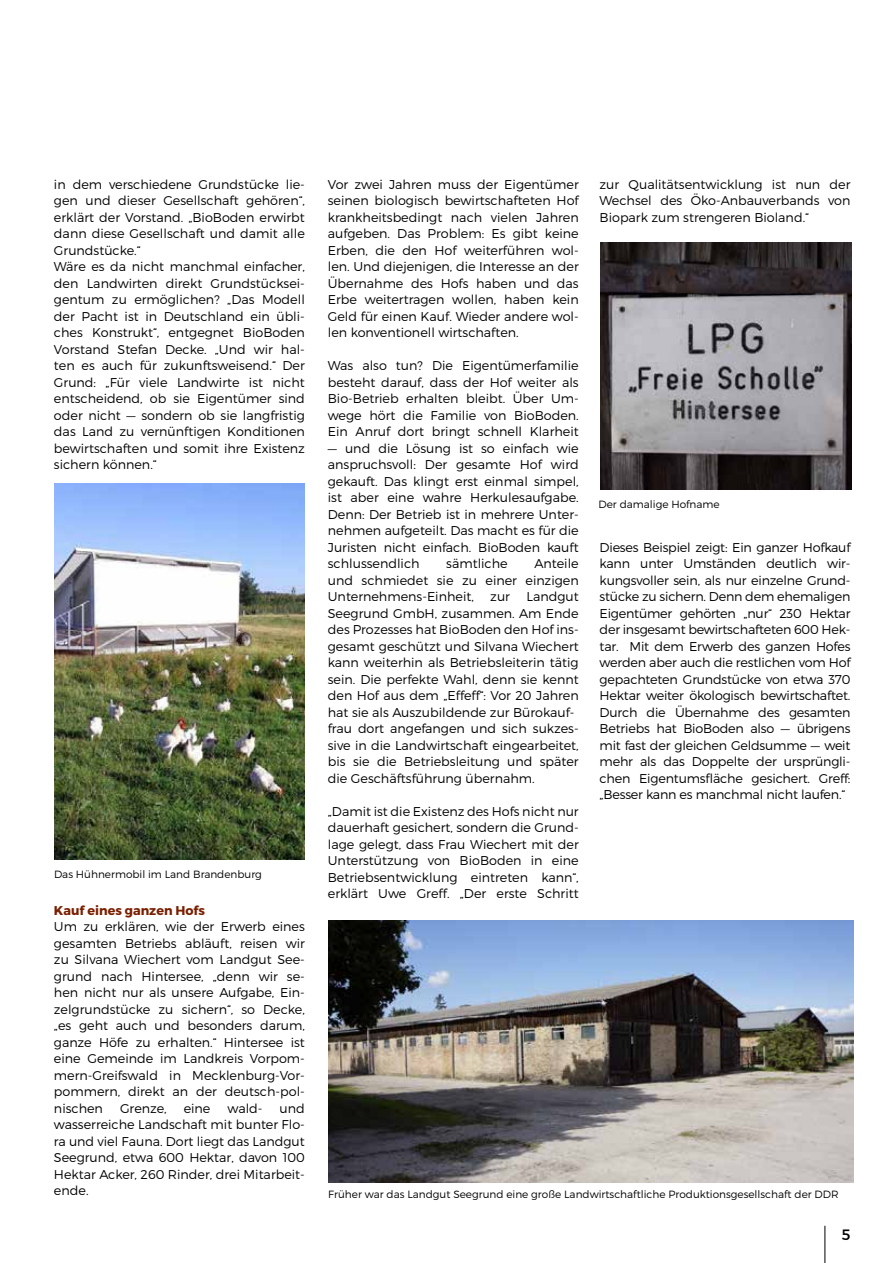
<style>
.page{position:relative;width:893px;height:1263px;background:#fff}
.page>*{position:absolute;margin:0;border:0;box-sizing:border-box;transform-origin:0 0}
.t1{font:15px "Montserrat";color:#000}
.t2{font:300 12.75px/16.5px "Montserrat";color:#000;text-align:justify}
.t3{font:700 12.75px "Montserrat";color:#791f00}
.t4{font:300 10.5px "Montserrat";color:#000}
</style>
<div class="page">
<hr style="left:824px;top:1226px;width:1px;height:37px;background:#000">
<img style="left:54px;top:484px;width:251px;height:375px">
<img style="left:601px;top:242px;width:250px;height:247px">
<img style="left:328px;top:921px;width:525px;height:261px">
<p class="t2" style="left:54px;top:176px;width:252px;text-align:left">in dem verschiedene Grundstücke lie&shy;gen und dieser Gesellschaft gehören“, erklärt der Vorstand. „BioBoden erwirbt dann diese Gesellschaft und damit alle Grundstücke.“<br>Wäre es da nicht manchmal einfacher, den Landwirten direkt Grundstücksei&shy;gentum zu ermöglichen? „Das Modell der Pacht ist in Deutschland ein übli&shy;ches Konstrukt“, entgegnet BioBoden Vorstand Stefan Decke. „Und wir hal&shy;ten es auch für zukunftsweisend.“ Der Grund: „Für viele Landwirte ist nicht entscheidend, ob sie Eigentümer sind oder nicht — sondern ob sie langfristig das Land zu vernünftigen Konditionen bewirtschaften und somit ihre Existenz sichern können.“</p>
<p class="t4" style="left:54px;top:867px;width:209px">Das Hühnermobil im Land Brandenburg</p>
<p class="t3" style="left:54px;top:902px;width:153px">Kauf eines ganzen Hofs</p>
<p class="t2" style="left:54px;top:918px;width:252px">Um zu erklären, wie der Erwerb eines gesamten Betriebs abläuft, reisen wir zu Silvana Wiechert vom Landgut See&shy;grund nach Hintersee, „denn wir se&shy;hen nicht nur als unsere Aufgabe, Ein&shy;zelgrundstücke zu sichern“, so Decke, „es geht auch und besonders darum, ganze Höfe zu erhalten.“ Hintersee ist eine Gemeinde im Landkreis Vorpom&shy;mern-Greifswald in Mecklenburg-Vor&shy;pommern, direkt an der deutsch-pol&shy;nischen</p>
<p class="t2" style="left:54px;top:1100px;width:252px;text-indent:226px">und wasserreiche Landschaft mit bunter Flo&shy;ra und viel Fauna. Dort liegt das Landgut Seegrund, etwa 600 Hektar, davon 100<br>Hektar Acker, 260 Rinder, drei Mitarbeit&shy;ende.</p>
<p class="t2" style="left:120px;top:1100px;width:48px">Grenze,</p>
<p class="t2" style="left:184px;top:1100px;width:28px">eine</p>
<p class="t2" style="left:228px;top:1100px;width:37px">wald-</p>
<p class="t2" style="left:328px;top:176px;width:252px">Vor zwei Jahren muss der Eigentümer seinen biologisch bewirtschafteten Hof krankheitsbedingt nach vielen Jahren aufgeben. Das Problem: Es gibt keine Erben, die den Hof weiterführen wol&shy;len. Und diejenigen, die Interesse an der Übernahme des Hofs haben und das Erbe weitertragen wollen, haben kein Geld für einen Kauf. Wieder andere wol&shy;len konventionell wirtschaften.</p>
<p class="t2" style="left:328px;top:357px;width:252px">Was also tun? Die Eigentümerfamilie besteht darauf, dass der Hof weiter als Bio-Betrieb erhalten bleibt. Über Um&shy;wege hört die Familie von BioBoden.<br>Ein Anruf dort bringt schnell Klarheit</p>
<p class="t2" style="left:328px;top:440px;width:252px">— und die Lösung ist so einfach wie anspruchsvoll: Der gesamte Hof wird gekauft. Das klingt erst einmal simpel, ist aber eine wahre Herkulesaufgabe.<br>Denn: Der Betrieb ist in mehrere Unter&shy;nehmen aufgeteilt. Das macht es für die Juristen nicht einfach. BioBoden kauft schlussendlich</p>
<p class="t2" style="left:328px;top:555px;width:252px;text-indent:207px">Anteile und schmiedet sie zu einer einzigen Unternehmens-Einheit,</p>
<p class="t2" style="left:446px;top:555px;width:63px">sämtliche</p>
<p class="t2" style="left:328px;top:588px;width:252px;text-align:left;text-indent:199px">Landgut Seegrund GmbH, zusammen. Am Ende des Prozesses hat BioBoden den Hof ins&shy;gesamt geschützt und Silvana Wiechert kann weiterhin als Betriebsleiterin tätig sein. Die perfekte Wahl, denn sie kennt den Hof aus dem „Effeff“: Vor 20 Jahren hat sie als Auszubildende zur Bürokauf&shy;frau dort angefangen und sich sukzes&shy;sive in die Landwirtschaft eingearbeitet, bis sie die Betriebsleitung und später die Geschäftsführung übernahm.</p>
<p class="t2" style="left:328px;top:803px;width:252px">„Damit ist die Existenz des Hofs nicht nur dauerhaft gesichert, sondern die Grund&shy;lage gelegt, dass Frau Wiechert mit der Unterstützung von BioBoden in eine Betriebsentwicklung eintreten kann“, erklärt Uwe Greff. „Der erste Schritt</p>
<p class="t2" style="left:490px;top:588px;width:21px">zur</p>
<p class="t2" style="left:600px;top:176px;width:252px">zur Qualitätsentwicklung ist nun der Wechsel des Öko-Anbauverbands von Biopark zum strengeren Bioland.“</p>
<p class="t4" style="left:598px;top:498px;width:123px">Der damalige Hofname</p>
<p class="t2" style="left:600px;top:539px;width:252px">Dieses Beispiel zeigt: Ein ganzer Hofkauf kann unter Umständen deutlich wir&shy;kungsvoller sein, als nur einzelne Grund&shy;stücke zu sichern. Denn dem ehemaligen Eigentümer gehörten „nur“ 230 Hektar der insgesamt bewirtschafteten 600 Hek&shy;tar. Mit dem Erwerb des ganzen Hofes werden aber auch die restlichen vom Hof gepachteten Grundstücke von etwa 370<br>Hektar weiter ökologisch bewirtschaftet.<br>Durch die Übernahme des gesamten Betriebs hat BioBoden also — übrigens mit fast der gleichen Geldsumme — weit mehr als das Doppelte der ursprüngli&shy;chen Eigentumsfläche gesichert. Greff: „Besser kann es manchmal nicht laufen.“</p>
<p class="t4" style="left:328px;top:1188px;width:512px">Früher war das Landgut Seegrund eine große Landwirtschaftliche Produktionsgesellschaft der DDR</p>
<p class="t1" style="left:842px;top:1226px;width:10px">5</p>
</div>
